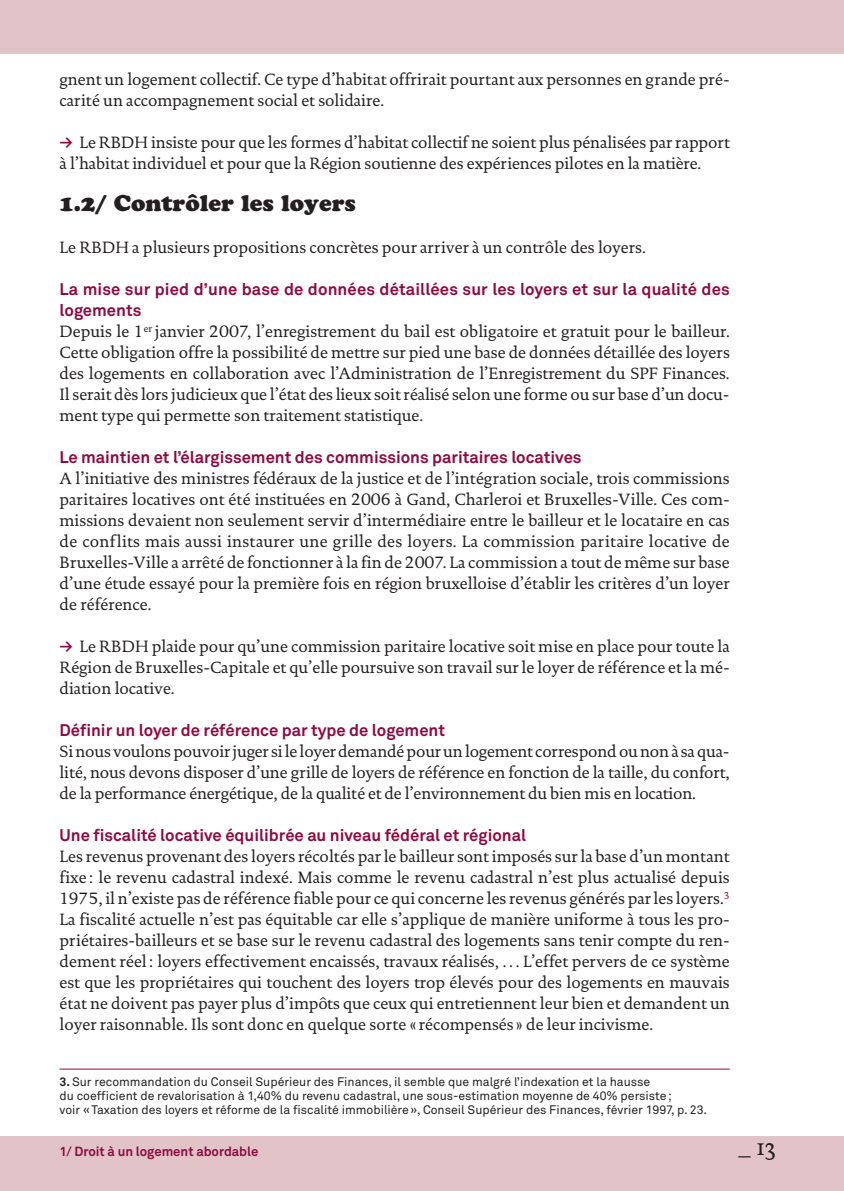
<style>
.page{position:relative;width:844px;height:1191px;background:#fff}
.page>*{position:absolute;margin:0;border:0;box-sizing:border-box;transform-origin:0 0}
.t1{font:24.5px "DTL Documenta SP Regular";color:#231f20}
.t2{font:900 22.75px "Cooper";color:#231f20}
.t3{font:16.62px/21px "DTL Documenta";color:#231f20;text-align:justify}
.t4{font:700 16.62px/21px "Akkurat";color:#8c0b42}
.t5{font:700 13.12px "Akkurat";color:#8c0b42}
.t6{font:12.25px/14px "Akkurat";color:#231f20}
.s1{font-family:"Akkurat";font-weight:700;color:#8c0b42}
.s2{font-weight:700}
</style>
<div class="page">
<div style="left:0;top:0;width:843px;height:1191px;background:#e2c3c7"></div>
<div style="left:0;top:55px;width:843px;height:1081px;background:#fff"></div>
<hr style="left:60px;top:1068px;width:669px;height:1px;background:#8c0b42">
<p class="t3" style="left:60px;top:68px;width:671px">gnent un logement collectif. Ce type d’habitat offrirait pourtant aux personnes en grande pré&shy;carité un accompagnement social et solidaire.</p>
<p class="t3" style="left:60px;top:131px;width:671px"><span class="s1">≥</span> Le RBDH insiste pour que les formes d’habitat collectif ne soient plus pénalisées par rapport à l’habitat individuel et pour que la Région soutienne des expériences pilotes en la matière.</p>
<h2 class="t2" style="left:60px;top:189px;width:298px">1.2/ Contrôler les loyers</h2>
<p class="t3" style="left:60px;top:236px;width:587px">Le RBDH a plusieurs propositions concrètes pour arriver à un contrôle des loyers.</p>
<p class="t4" style="left:60px;top:280px;width:671px">La mise sur pied d’une base de données détaillées sur les loyers et sur la qualité des logements</p>
<p class="t3" style="left:60px;top:320px;width:671px">Depuis le 1<sup>er</sup> janvier 2007, l’enregistrement du bail est obligatoire et gratuit pour le bailleur.<br>Cette obligation offre la possibilité de mettre sur pied une base de données détaillée des loyers des logements en collaboration avec l’Administration de l’Enregistrement du SPF Finances.<br>Il serait dès lors judicieux que l’état des lieux soit réalisé selon une forme ou sur base d’un docu&shy;ment type qui permette son traitement statistique.</p>
<p class="t4" style="left:60px;top:448px;width:523px">Le maintien et l’élargissement des commissions paritaires locatives</p>
<p class="t3" style="left:60px;top:467px;width:671px">A l’initiative des ministres fédéraux de la justice et de l’intégration sociale, trois commissions paritaires locatives ont été instituées en 2006 à Gand, Charleroi et Bruxelles-Ville. Ces com&shy;missions devaient non seulement servir d’intermédiaire entre le bailleur et le locataire en cas de conflits mais aussi instaurer une grille des loyers. La commission paritaire locative de Bruxelles-Ville a arrêté de fonctionner à la fin de 2007. La commission a tout de même sur base d’une étude essayé pour la première fois en région bruxelloise d’établir les critères d’un loyer de référence.</p>
<p class="t3" style="left:60px;top:635px;width:671px"><span class="s1">≥</span> Le RBDH plaide pour qu’une commission paritaire locative soit mise en place pour toute la Région de Bruxelles-Capitale et qu’elle poursuive son travail sur le loyer de référence et la mé&shy;diation locative.</p>
<p class="t4" style="left:60px;top:721px;width:387px">Définir un loyer de référence par type de logement</p>
<p class="t3" style="left:60px;top:740px;width:671px">Si nous voulons pouvoir juger si le loyer demandé pour un logement correspond ou non à sa qua&shy;lité, nous devons disposer d’une grille de loyers de référence en fonction de la taille, du confort, de la performance énergétique, de la qualité et de l’environnement du bien mis en location.</p>
<p class="t4" style="left:60px;top:826px;width:468px">Une fiscalité locative équilibrée au niveau fédéral et régional</p>
<p class="t3" style="left:60px;top:845px;width:671px">Les revenus provenant des loyers récoltés par le bailleur sont imposés sur la base d’un montant fixe : le revenu cadastral indexé. Mais comme le revenu cadastral n’est plus actualisé depuis 1975, il n’existe pas de référence fiable pour ce qui concerne les revenus générés par les loyers.<sup>3<br></sup>La fiscalité actuelle n’est pas équitable car elle s’applique de manière uniforme à tous les pro&shy;priétaires-bailleurs et se base sur le revenu cadastral des logements sans tenir compte du ren&shy;dement réel : loyers effectivement encaissés, travaux réalisés, … L’effet pervers de ce système est que les propriétaires qui touchent des loyers trop élevés pour des logements en mauvais état ne doivent pas payer plus d’impôts que ceux qui entretiennent leur bien et demandent un loyer raisonnable. Ils sont donc en quelque sorte « récompensés » de leur incivisme.</p>
<p class="t6" style="left:60px;top:1076px;width:649px"><span class="s2">3.</span> Sur recommandation du Conseil Supérieur des Finances, il semble que malgré l’indexation et la hausse<br>du coefficient de revalorisation à 1,40% du revenu cadastral, une sous-estimation moyenne de 40% persiste ;<br>voir « Taxation des loyers et réforme de la fiscalité immobilière », Conseil Supérieur des Finances, février 1997, p. 23.</p>
<p class="t5" style="left:60px;top:1146px;width:200px">1/ Droit à un logement abordable</p>
<h1 class="t1" style="left:738px;top:1132px;width:40px">_ 13</h1>
</div>
